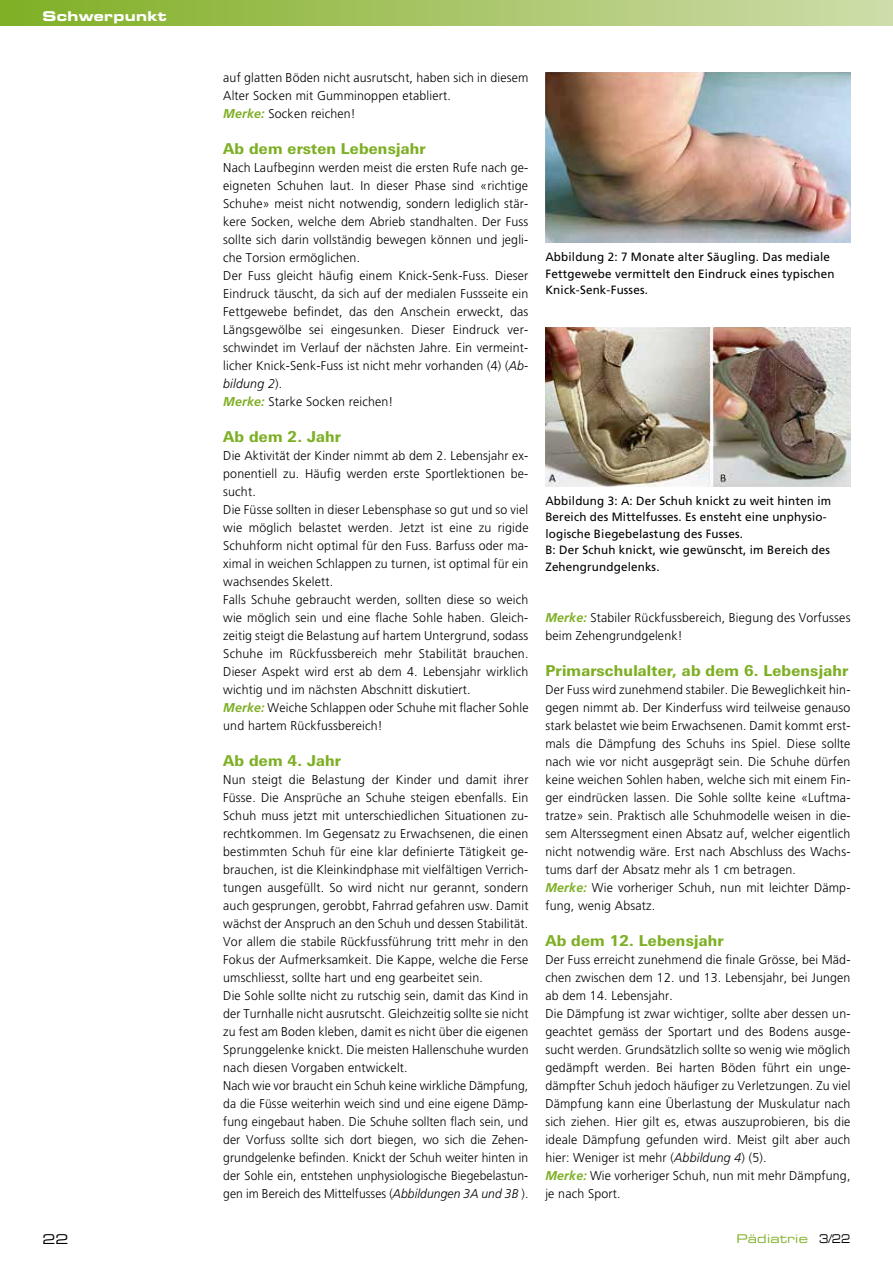
<style>
.page{position:relative;width:893px;height:1263px;background:#fff}
.page>*{position:absolute;margin:0;border:0;box-sizing:border-box;transform-origin:0 0}
.t1{font:800 15px "Linotype Univers Basic";letter-spacing:.015em;color:#7daf23}
.t2{font:13.5px "Eurostile Bold Extended Two";letter-spacing:.02em;color:#fff}
.t3{font:13.5px "Eurostile Extended Two";color:#000}
.t4{font:300 12.75px/18px "Frutiger";letter-spacing:.015em;color:#000}
.t5{font:12px/16.5px "Frutiger";letter-spacing:.015em;color:#000}
.t6{font:12px "Eurostile Extended Two";letter-spacing:.02em;color:#7daf23}
.s1{font-weight:700;font-style:italic;color:#7daf23}
.s2{font-style:italic}
.s3{color:#000}
</style>
<div class="page">
<div style="left:0;top:0;width:893px;height:26px;background:linear-gradient(to right,#80ae24,#cfddab)"></div>
<img style="left:545px;top:72px;width:305px;height:170px">
<img style="left:545px;top:327px;width:305px;height:159px">
<p class="t2" style="left:43px;top:7px;width:126px">Schwerpunkt</p>
<p class="t4" style="left:223px;top:68px;width:307px">auf glatten Böden nicht ausrutscht, haben sich in diesem<br>Alter Socken mit Gumminoppen etabliert.<br><span class="s1">Merke:</span> Socken reichen!</p>
<p class="t1" style="left:223px;top:139px;width:204px">Ab dem ersten Lebensjahr</p>
<p class="t4" style="left:223px;top:158px;width:307px">Nach Laufbeginn werden meist die ersten Rufe nach ge&shy;eigneten Schuhen laut. In dieser Phase sind «richtige Schuhe» meist nicht notwendig, sondern lediglich stär&shy;kere Socken, welche dem Abrieb standhalten. Der Fuss sollte sich darin vollständig bewegen können und jegli&shy;che Torsion ermöglichen.<br>Der Fuss gleicht häufig einem Knick-Senk-Fuss. Dieser Eindruck täuscht, da sich auf der medialen Fussseite ein Fettgewebe befindet, das den Anschein erweckt, das Längsgewölbe sei eingesunken. Dieser Eindruck ver&shy;schwindet im Verlauf der nächsten Jahre. Ein vermeint&shy;licher Knick-Senk-Fuss ist nicht mehr vorhanden (4) (<span class="s2">Ab&shy;bildung 2</span>).<br><span class="s1">Merke:</span> Starke Socken reichen!</p>
<p class="t1" style="left:223px;top:427px;width:119px">Ab dem 2. Jahr</p>
<p class="t4" style="left:223px;top:446px;width:307px">Die Aktivität der Kinder nimmt ab dem 2. Lebensjahr ex&shy;ponentiell zu. Häufig werden erste Sportlektionen be&shy;sucht.<br>Die Füsse sollten in dieser Lebensphase so gut und so viel wie möglich belastet werden. Jetzt ist eine zu rigide Schuhform nicht optimal für den Fuss. Barfuss oder ma&shy;ximal in weichen Schlappen zu turnen, ist optimal für ein wachsendes Skelett.<br>Falls Schuhe gebraucht werden, sollten diese so weich wie möglich sein und eine flache Sohle haben. Gleich&shy;zeitig steigt die Belastung auf hartem Untergrund, sodass Schuhe im Rückfussbereich mehr Stabilität brauchen.<br>Dieser Aspekt wird erst ab dem 4. Lebensjahr wirklich wichtig und im nächsten Abschnitt diskutiert.<br><span class="s1">Merke:</span> Weiche Schlappen oder Schuhe mit flacher Sohle und hartem Rückfussbereich!</p>
<p class="t1" style="left:223px;top:751px;width:119px">Ab dem 4. Jahr</p>
<p class="t4" style="left:223px;top:770px;width:307px">Nun steigt die Belastung der Kinder und damit ihrer Füsse. Die Ansprüche an Schuhe steigen ebenfalls. Ein Schuh muss jetzt mit unterschiedlichen Situationen zu&shy;rechtkommen. Im Gegensatz zu Erwachsenen, die einen bestimmten Schuh für eine klar definierte Tätigkeit ge&shy;brauchen, ist die Kleinkindphase mit vielfältigen Verrich&shy;tungen ausgefüllt. So wird nicht nur gerannt, sondern auch gesprungen, gerobbt, Fahrrad gefahren usw. Damit wächst der Anspruch an den Schuh und dessen Stabilität.<br>Vor allem die stabile Rückfussführung tritt mehr in den Fokus der Aufmerksamkeit. Die Kappe, welche die Ferse umschliesst, sollte hart und eng gearbeitet sein.<br>Die Sohle sollte nicht zu rutschig sein, damit das Kind in der Turnhalle nicht ausrutscht. Gleichzeitig sollte sie nicht zu fest am Boden kleben, damit es nicht über die eigenen Sprunggelenke knickt. Die meisten Hallenschuhe wurden nach diesen Vorgaben entwickelt.<br>Nach wie vor braucht ein Schuh keine wirkliche Dämpfung, da die Füsse weiterhin weich sind und eine eigene Dämp&shy;fung eingebaut haben. Die Schuhe sollten flach sein, und der Vorfuss sollte sich dort biegen, wo sich die Zehen&shy;grundgelenke befinden. Knickt der Schuh weiter hinten in der Sohle ein, entstehen unphysiologische Biegebelastun&shy;gen im Bereich des Mittelfusses (<span class="s2">Abbildungen 3A und 3B</span> ).</p>
<p class="t5" style="left:545px;top:249px;width:291px">Abbildung 2: 7 Monate alter Säugling. Das mediale<br>Fettgewebe vermittelt den Eindruck eines typischen<br>Knick-Senk-Fusses.</p>
<p class="t5" style="left:545px;top:492px;width:287px">Abbildung 3: A: Der Schuh knickt zu weit hinten im Bereich des Mittelfusses. Es ensteht eine unphysio&shy;logische Biegebelastung des Fusses.<br>B: Der Schuh knickt, wie gewünscht, im Bereich des Zehengrundgelenks.</p>
<p class="t4" style="left:545px;top:608px;width:307px"><span class="s1">Merke:</span> Stabiler Rückfussbereich, Biegung des Vorfusses beim Zehengrundgelenk!</p>
<p class="t1" style="left:545px;top:661px;width:304px">Primarschulalter, ab dem 6. Lebensjahr</p>
<p class="t4" style="left:545px;top:680px;width:307px">Der Fuss wird zunehmend stabiler. Die Beweglichkeit hin&shy;gegen nimmt ab. Der Kinderfuss wird teilweise genauso stark belastet wie beim Erwachsenen. Damit kommt erst&shy;mals die Dämpfung des Schuhs ins Spiel. Diese sollte nach wie vor nicht ausgeprägt sein. Die Schuhe dürfen keine weichen Sohlen haben, welche sich mit einem Fin&shy;ger eindrücken lassen. Die Sohle sollte keine «Luftma&shy;tratze» sein. Praktisch alle Schuhmodelle weisen in die&shy;sem Alterssegment einen Absatz auf, welcher eigentlich nicht notwendig wäre. Erst nach Abschluss des Wachs&shy;tums darf der Absatz mehr als 1 cm betragen.<br><span class="s1">Merke:</span> Wie vorheriger Schuh, nun mit leichter Dämp&shy;fung, wenig Absatz.</p>
<p class="t1" style="left:545px;top:931px;width:180px">Ab dem 12. Lebensjahr</p>
<p class="t4" style="left:545px;top:950px;width:307px">Der Fuss erreicht zunehmend die finale Grösse, bei Mäd&shy;chen zwischen dem 12. und 13. Lebensjahr, bei Jungen ab dem 14. Lebensjahr.<br>Die Dämpfung ist zwar wichtiger, sollte aber dessen un&shy;geachtet gemäss der Sportart und des Bodens ausge&shy;sucht werden. Grundsätzlich sollte so wenig wie möglich gedämpft werden. Bei harten Böden führt ein unge&shy;dämpfter Schuh jedoch häufiger zu Verletzungen. Zu viel Dämpfung kann eine Überlastung der Muskulatur nach sich ziehen. Hier gilt es, etwas auszuprobieren, bis die ideale Dämpfung gefunden wird. Meist gilt aber auch hier: Weniger ist mehr (<span class="s2">Abbildung 4</span>) (5).<br><span class="s1">Merke:</span> Wie vorheriger Schuh, nun mit mehr Dämpfung, je nach Sport.</p>
<p class="t3" style="left:43px;top:1230px;width:28px">22</p>
<p class="t6" style="left:736px;top:1230px;width:116px">Pädiatrie <span class="s3">3/22</span></p>
</div>
